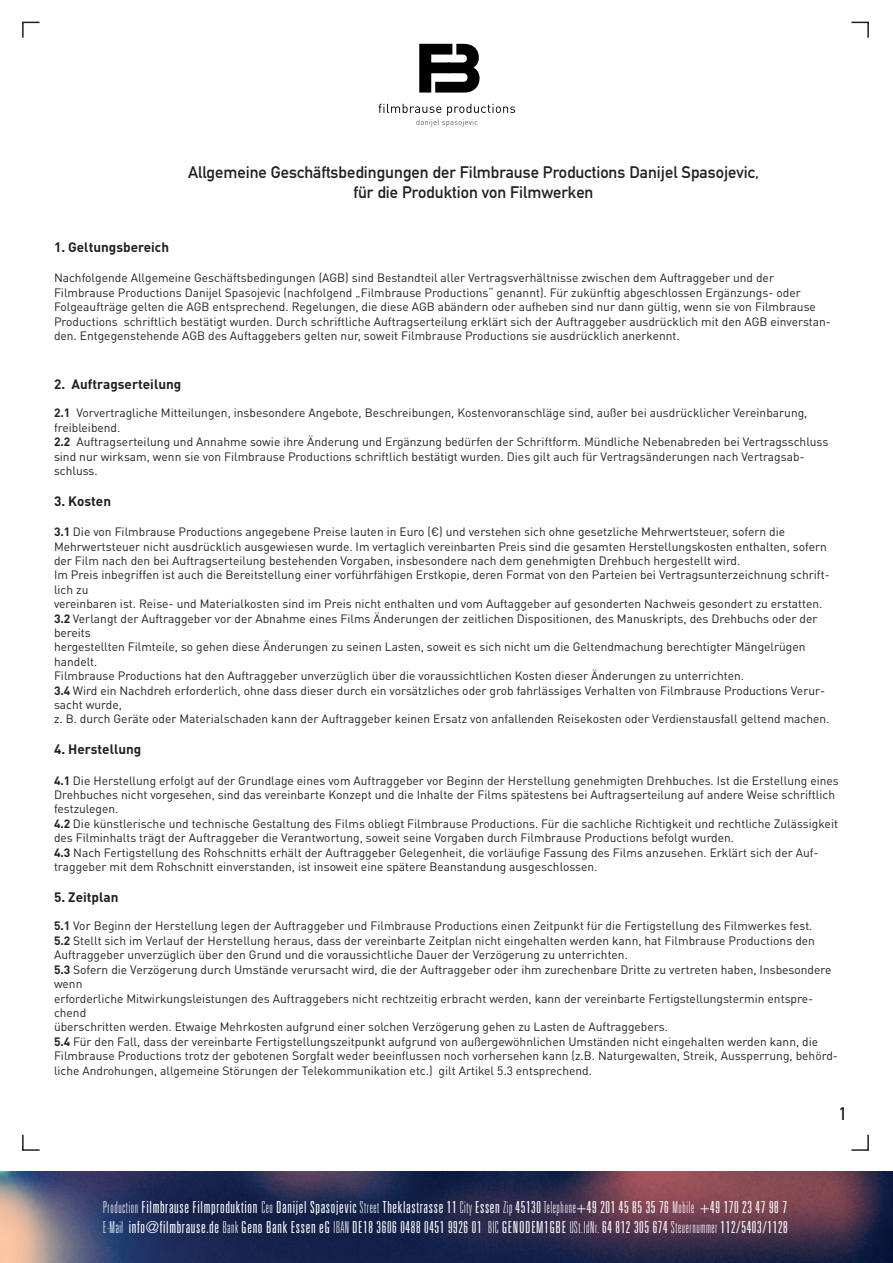
<style>
.page{position:relative;width:893px;height:1263px;background:#fff}
.page>*{position:absolute;margin:0;border:0;box-sizing:border-box;transform-origin:0 0}
.t1{font:700 18px "DIN Alternate";color:#231f20}
.t2{font:300 ultra-condensed 16.5px/19.8px "Univers";letter-spacing:.04em;color:#fff}
.t3{font:700 16.5px "DIN Alternate";color:#231f20}
.t4{font:700 13.5px "DIN Pro";color:#231f20}
.t5{font:12px/14.4px "DIN Pro";color:#231f20}
.s1{font-weight:700}
.s2{font-weight:100}
</style>
<div class="page">
<img style="left:0;top:1172px;width:893px;height:91px">
<svg style="left:22px;top:22px;width:18px;height:16px"></svg>
<svg style="left:851px;top:22px;width:18px;height:16px"></svg>
<svg style="left:22px;top:1135px;width:18px;height:16px"></svg>
<svg style="left:851px;top:1135px;width:18px;height:16px"></svg>
<svg style="left:419px;top:44px;width:60px;height:49px"></svg>
<svg style="left:379px;top:104px;width:136px;height:22px"></svg>
<p class="t3" style="left:188px;top:160px;width:572px">Allgemeine Geschäftsbedingungen der Filmbrause Productions Danijel Spasojevic,</p>
<p class="t3" style="left:354px;top:179px;width:241px">für die Produktion von Filmwerken</p>
<p class="t4" style="left:54px;top:238px;width:117px">1. Geltungsbereich</p>
<p class="t5" style="left:54px;top:270px;width:722px">Nachfolgende Allgemeine Geschäftsbedingungen (AGB) sind Bestandteil aller Vertragsverhältnisse zwischen dem Auftraggeber und der</p>
<p class="t5" style="left:54px;top:285px;width:778px">Filmbrause Productions Danijel Spasojevic (nachfolgend „Filmbrause Productions“ genannt). Für zukünftig abgeschlossen Ergänzungs- oder Folgeaufträge gelten die AGB entsprechend. Regelungen, die diese AGB abändern oder aufheben sind nur dann gültig, wenn sie von Filmbrause Productions schriftlich bestätigt wurden. Durch schriftliche Auftragserteilung erklärt sich der Auftraggeber ausdrücklich mit den AGB einverstan&shy;den. Entgegenstehende AGB des Auftaggebers gelten nur, soweit Filmbrause Productions sie ausdrücklich anerkennt.</p>
<p class="t4" style="left:54px;top:375px;width:129px">2. Auftragserteilung</p>
<p class="t5" style="left:54px;top:405px;width:755px"><span class="s1">2.1</span> Vorvertragliche Mitteilungen, insbesondere Angebote, Beschreibungen, Kostenvoranschläge sind, außer bei ausdrücklicher Vereinbarung, freibleibend.</p>
<p class="t5" style="left:54px;top:434px;width:776px"><span class="s1">2.2</span> Auftragserteilung und Annahme sowie ihre Änderung und Ergänzung bedürfen der Schriftform. Mündliche Nebenabreden bei Vertragsschluss sind nur wirksam, wenn sie von Filmbrause Productions schriftlich bestätigt wurden. Dies gilt auch für Vertragsänderungen nach Vertragsab&shy;schluss.</p>
<p class="t4" style="left:54px;top:492px;width:59px">3. Kosten</p>
<p class="t5" style="left:54px;top:524px;width:733px"><span class="s1">3.1</span> Die von Filmbrause Productions angegebene Preise lauten in Euro (€) und verstehen sich ohne gesetzliche Mehrwertsteuer, sofern die</p>
<p class="t5" style="left:54px;top:539px;width:774px">Mehrwertsteuer nicht ausdrücklich ausgewiesen wurde. Im vertaglich vereinbarten Preis sind die gesamten Herstellungskosten enthalten, sofern der Film nach den bei Auftragserteilung bestehenden Vorgaben, insbesondere nach dem genehmigten Drehbuch hergestellt wird.</p>
<p class="t5" style="left:54px;top:567px;width:777px">Im Preis inbegriffen ist auch die Bereitstellung einer vorführfähigen Erstkopie, deren Format von den Parteien bei Vertragsunterzeichnung schrift&shy;lich zu</p>
<p class="t5" style="left:54px;top:596px;width:770px">vereinbaren ist. Reise- und Materialkosten sind im Preis nicht enthalten und vom Auftaggeber auf gesonderten Nachweis gesondert zu erstatten.</p>
<p class="t5" style="left:54px;top:611px;width:765px"><span class="s1">3.2</span> Verlangt der Auftraggeber vor der Abnahme eines Films Änderungen der zeitlichen Dispositionen, des Manuskripts, des Drehbuchs oder der bereits</p>
<p class="t5" style="left:54px;top:639px;width:753px">hergestellten Filmteile, so gehen diese Änderungen zu seinen Lasten, soweit es sich nicht um die Geltendmachung berechtigter Mängelrügen handelt.</p>
<p class="t5" style="left:54px;top:668px;width:692px">Filmbrause Productions hat den Auftraggeber unverzüglich über die voraussichtlichen Kosten dieser Änderungen zu unterrichten.</p>
<p class="t5" style="left:54px;top:683px;width:773px"><span class="s1">3.4</span> Wird ein Nachdreh erforderlich, ohne dass dieser durch ein vorsätzliches oder grob fahrlässiges Verhalten von Filmbrause Productions Verur&shy;sacht wurde,</p>
<p class="t5" style="left:54px;top:711px;width:777px">z. B. durch Geräte oder Materialschaden kann der Auftraggeber keinen Ersatz von anfallenden Reisekosten oder Verdienstausfall geltend machen.</p>
<p class="t4" style="left:54px;top:740px;width:89px">4. Herstellung</p>
<p class="t5" style="left:54px;top:773px;width:786px"><span class="s1">4.1</span> Die Herstellung erfolgt auf der Grundlage eines vom Auftraggeber vor Beginn der Herstellung genehmigten Drehbuches. Ist die Erstellung eines</p>
<p class="t5" style="left:54px;top:787px;width:783px">Drehbuches nicht vorgesehen, sind das vereinbarte Konzept und die Inhalte der Films spätestens bei Auftragserteilung auf andere Weise schriftlich</p>
<p class="t5" style="left:54px;top:801px;width:66px">festzulegen.</p>
<p class="t5" style="left:54px;top:816px;width:785px"><span class="s1">4.2</span> Die künstlerische und technische Gestaltung des Films obliegt Filmbrause Productions. Für die sachliche Richtigkeit und rechtliche Zulässigkeit des Filminhalts trägt der Auftraggeber die Verantwortung, soweit seine Vorgaben durch Filmbrause Productions befolgt wurden.</p>
<p class="t5" style="left:54px;top:845px;width:766px"><span class="s1">4.3</span> Nach Fertigstellung des Rohschnitts erhält der Auftraggeber Gelegenheit, die vorläufige Fassung des Films anzusehen. Erklärt sich der Auf&shy;traggeber mit dem Rohschnitt einverstanden, ist insoweit eine spätere Beanstandung ausgeschlossen.</p>
<p class="t4" style="left:54px;top:888px;width:66px">5. Zeitplan</p>
<p class="t5" style="left:54px;top:918px;width:760px"><span class="s1">5.1</span> Vor Beginn der Herstellung legen der Auftraggeber und Filmbrause Productions einen Zeitpunkt für die Fertigstellung des Filmwerkes fest.</p>
<p class="t5" style="left:54px;top:933px;width:762px"><span class="s1">5.2</span> Stellt sich im Verlauf der Herstellung heraus, dass der vereinbarte Zeitplan nicht eingehalten werden kann, hat Filmbrause Productions den<br>Auftraggeber unverzüglich über den Grund und die voraussichtliche Dauer der Verzögerung zu unterrichten.</p>
<p class="t5" style="left:54px;top:962px;width:779px"><span class="s1">5.3</span> Sofern die Verzögerung durch Umstände verursacht wird, die der Auftraggeber oder ihm zurechenbare Dritte zu vertreten haben, Insbesondere wenn</p>
<p class="t5" style="left:54px;top:990px;width:761px">erforderliche Mitwirkungsleistungen des Auftraggebers nicht rechtzeitig erbracht werden, kann der vereinbarte Fertigstellungstermin entspre&shy;chend</p>
<p class="t5" style="left:54px;top:1019px;width:615px">überschritten werden. Etwaige Mehrkosten aufgrund einer solchen Verzögerung gehen zu Lasten de Auftraggebers.</p>
<p class="t5" style="left:54px;top:1034px;width:785px"><span class="s1">5.4</span> Für den Fall, dass der vereinbarte Fertigstellungszeitpunkt aufgrund von außergewöhnlichen Umständen nicht eingehalten werden kann, die<br>Filmbrause Productions trotz der gebotenen Sorgfalt weder beeinflussen noch vorhersehen kann (z.B. Naturgewalten, Streik, Aussperrung, behörd&shy;liche Androhungen, allgemeine Störungen der Telekommunikation etc.) gilt Artikel 5.3 entsprechend.</p>
<p class="t2" style="left:103px;top:1197px;width:686px"><span class="s2">Production</span> Filmbrause Filmproduktion <span class="s2">Ceo</span> Danijel Spasojevic <span class="s2">Street</span> Theklastrasse 11 <span class="s2">City</span> Essen <span class="s2">Zip</span> 45130 <span class="s2">Telephone</span>+49 201 45 85 35 76 <span class="s2">Mobile</span> +49 170 23 47 98 7<br><span class="s2">E-Mail</span> info@filmbrause.de <span class="s2">Bank</span> Geno Bank Essen eG <span class="s2">IBAN</span> DE18 3606 0488 0451 9926 01 <span class="s2">BIC</span> GENODEM1GBE <span class="s2">USt.IdNr.</span> 64 812 305 674 <span class="s2">Steuernummer</span> 112/5403/1128</p>
<h1 class="t1" style="left:839px;top:1099px;width:10px">1</h1>
</div>
